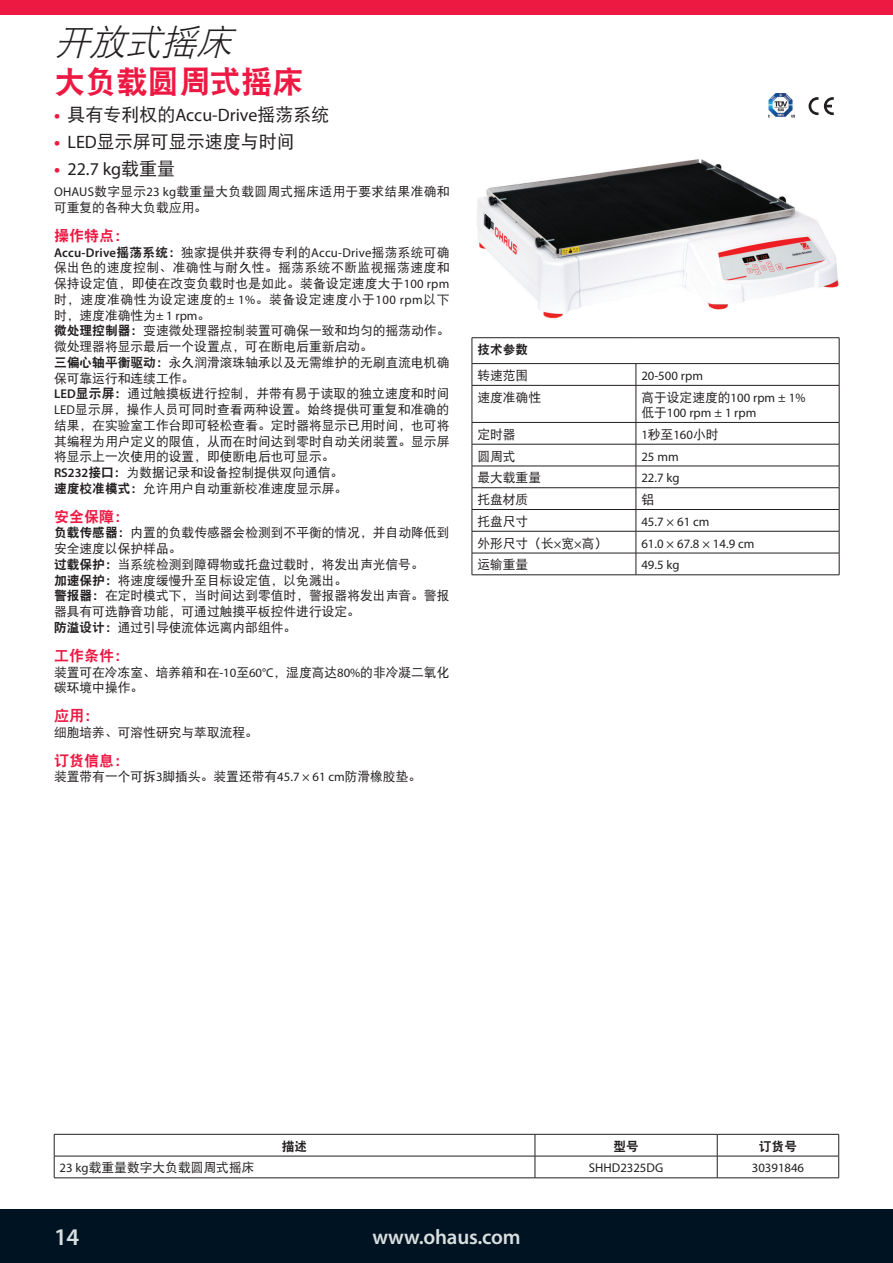
<style>
.page{position:relative;width:893px;height:1263px;background:#fff}
.page>*{position:absolute;margin:0;border:0;box-sizing:border-box;transform-origin:0 0}
.Interior_Product__Ca{font:italic 36px "DFP Hei W3";color:#231f20}
.Interior__Product_Na{font:31.5px "DFP Hei W9";letter-spacing:-.01em;color:#ed1943}
.t1{font:600 24px "Myriad Pro";color:#d9dfdf}
.t2{font:600 21px "Myriad Pro";letter-spacing:-.01em;color:#d9dfdf}
.t3{font:18px "DFP Hei W5";color:#231f20}
.t4{font:18px "Myriad Pro";color:#231f20}
.Semi-Bold_Subhead-Re{font:15px "DFP Hei W9";color:#ed1943}
.Body_Copy{font:12.75px/15.8px "DFP Hei W5";color:#231f20}
.Specs_Left_Column{font:12.75px/15.3px "Myriad Pro";color:#231f20}
.Specs_Left_Column-2{font:12.75px "DFP Hei W5";color:#231f20}
.Body_Copy-2{font:12.75px/15.8px "DFP Hei W5";letter-spacing:.02em;color:#231f20}
.Specs_Centered_Text{font:12.75px "Myriad Pro";color:#231f20}
.Specs_Header_Centere{font:12.75px "DFP Hei W9";color:#231f20}
.Specs_Header{font:12.75px "DFP Hei W9";color:#231f20}
.s1{font-family:"Myriad Pro";font-weight:700;color:#ed1943}
.s2{font-family:"Myriad Pro"}
.s3{font-weight:700;color:#ed1943}
.s4{font-family:"DFP Hei W5"}
.s5{font-family:"Myriad Pro";font-weight:600}
.s6{font-family:"DFP Hei W9"}
</style>
<div class="page">
<div style="left:0;top:0;width:893px;height:15px;background:#ed1943"></div>
<div style="left:0;top:1209px;width:893px;height:54px;background:#001322"></div>
<img style="left:477px;top:97px;width:362px;height:222px">
<hr style="left:472px;top:363px;width:164px;height:1px;background:#231f20">
<hr style="left:636px;top:363px;width:203px;height:1px;background:#231f20">
<svg style="left:636px;top:364px;width:1px;height:21px"></svg>
<hr style="left:472px;top:385px;width:164px;height:1px;background:#231f20">
<hr style="left:636px;top:385px;width:203px;height:1px;background:#231f20">
<hr style="left:636px;top:386px;width:1px;height:36px;background:#231f20">
<hr style="left:472px;top:422px;width:164px;height:1px;background:#231f20">
<hr style="left:636px;top:422px;width:203px;height:1px;background:#231f20">
<hr style="left:472px;top:444px;width:164px;height:1px;background:#231f20">
<hr style="left:636px;top:444px;width:203px;height:1px;background:#231f20">
<hr style="left:472px;top:466px;width:164px;height:1px;background:#231f20">
<hr style="left:636px;top:466px;width:203px;height:1px;background:#231f20">
<hr style="left:472px;top:487px;width:164px;height:1px;background:#231f20">
<hr style="left:636px;top:487px;width:203px;height:1px;background:#231f20">
<hr style="left:472px;top:509px;width:164px;height:1px;background:#231f20">
<hr style="left:636px;top:509px;width:203px;height:1px;background:#231f20">
<hr style="left:472px;top:531px;width:164px;height:1px;background:#231f20">
<hr style="left:636px;top:531px;width:203px;height:1px;background:#231f20">
<hr style="left:472px;top:553px;width:164px;height:1px;background:#231f20">
<hr style="left:636px;top:553px;width:203px;height:1px;background:#231f20">
<svg style="left:636px;top:423px;width:1px;height:151px"></svg>
<hr style="left:472px;top:337px;width:164px;height:1px;background:#231f20">
<hr style="left:636px;top:337px;width:203px;height:1px;background:#231f20">
<svg style="left:472px;top:338px;width:1px;height:47px"></svg>
<svg style="left:839px;top:338px;width:1px;height:47px"></svg>
<hr style="left:472px;top:386px;width:1px;height:36px;background:#231f20">
<hr style="left:839px;top:386px;width:1px;height:36px;background:#231f20">
<svg style="left:472px;top:423px;width:1px;height:151px"></svg>
<svg style="left:839px;top:423px;width:1px;height:152px"></svg>
<hr style="left:472px;top:574px;width:164px;height:1px;background:#231f20">
<hr style="left:636px;top:574px;width:203px;height:1px;background:#231f20">
<svg style="left:54px;top:1134px;width:785px;height:43px"></svg>
<hr style="left:54px;top:1177px;width:481px;height:1px;background:#231f20">
<hr style="left:535px;top:1177px;width:182px;height:1px;background:#231f20">
<hr style="left:717px;top:1177px;width:122px;height:1px;background:#231f20">
<img style="left:769px;top:93px;width:26px;height:24px">
<svg style="left:824px;top:97px;width:10px;height:18px"></svg>
<svg style="left:808px;top:97px;width:10px;height:18px"></svg>
<p class="Interior_Product__Ca" style="left:54px;top:22px;width:190px">开放式摇床</p>
<p class="Interior__Product_Na" style="left:54px;top:64px;width:251px">大负载圆周式摇床</p>
<p class="t3" style="left:54px;top:105px;width:277px"><span class="s1">•</span> 具有专利权的<span class="s2">Accu-Drive</span>摇荡系统</p>
<p class="t3" style="left:54px;top:132px;width:242px"><span class="s1">•</span> <span class="s2">LED</span>显示屏可显示速度与时间</p>
<p class="t4" style="left:54px;top:158px;width:123px"><span class="s3">•</span> 22.7 kg<span class="s4">载重量</span></p>
<p class="Body_Copy-2" style="left:54px;top:184px;width:397px"><span class="s2">OHAUS</span>数字显示<span class="s2">23 kg</span>载重量大负载圆周式摇床适用于要求结果准确和可重复的各种大负载应用。</p>
<p class="Semi-Bold_Subhead-Re" style="left:54px;top:227px;width:76px">操作特点：</p>
<p class="Body_Copy" style="left:54px;top:244px;width:397px;text-align:justify"><span class="s5">Accu-Drive</span><span class="s6">摇荡系统：</span>独家提供并获得专利的<span class="s2">Accu-Drive</span>摇荡系统可确保出色的速度控制、准确性与耐久性。摇荡系统不断监视摇荡速度和保持设定值，即使在改变负载时也是如此。装备设定速度大于<span class="s2">100 rpm</span>时，速度准确性为设定速度的<span class="s2">± 1%</span>。装备设定速度小于<span class="s2">100 rpm</span>以下时，速度准确性为<span class="s2">± 1 rpm</span>。</p>
<p class="Body_Copy" style="left:54px;top:323px;width:397px"><span class="s6">微处理控制器：</span>变速微处理器控制装置可确保一致和均匀的摇荡动作。微处理器将显示最后一个设置点，可在断电后重新启动。</p>
<p class="Body_Copy" style="left:54px;top:354px;width:397px"><span class="s6">三偏心轴平衡驱动：</span>永久润滑滚珠轴承以及无需维护的无刷直流电机确保可靠运行和连续工作。</p>
<p class="Body_Copy" style="left:54px;top:386px;width:397px;text-align:justify"><span class="s5">LED</span><span class="s6">显示屏：</span>通过触摸板进行控制，并带有易于读取的独立速度和时间<span class="s2">LED</span>显示屏，操作人员可同时查看两种设置。始终提供可重复和准确的结果，在实验室工作台即可轻松查看。定时器将显示已用时间，也可将其编程为用户定义的限值，从而在时间达到零时自动关闭装置。显示屏将显示上一次使用的设置，即使断电后也可显示。</p>
<p class="Body_Copy" style="left:54px;top:464px;width:291px"><span class="s5">RS232</span><span class="s6">接口：</span>为数据记录和设备控制提供双向通信。</p>
<p class="Body_Copy" style="left:54px;top:480px;width:295px"><span class="s6">速度校准模式：</span>允许用户自动重新校准速度显示屏。</p>
<p class="Semi-Bold_Subhead-Re" style="left:54px;top:508px;width:76px">安全保障：</p>
<p class="Body_Copy" style="left:54px;top:525px;width:397px"><span class="s6">负载传感器：</span>内置的负载传感器会检测到不平衡的情况，并自动降低到安全速度以保护样品。</p>
<p class="Body_Copy" style="left:54px;top:556px;width:371px"><span class="s6">过载保护：</span>当系统检测到障碍物或托盘过载时，将发出声光信号。</p>
<p class="Body_Copy" style="left:54px;top:572px;width:295px"><span class="s6">加速保护：</span>将速度缓慢升至目标设定值，以免溅出。</p>
<p class="Body_Copy" style="left:54px;top:588px;width:397px"><span class="s6">警报器：</span>在定时模式下，当时间达到零值时，警报器将发出声音。警报器具有可选静音功能，可通过触摸平板控件进行设定。</p>
<p class="Body_Copy" style="left:54px;top:619px;width:244px"><span class="s6">防溢设计：</span>通过引导使流体远离内部组件。</p>
<p class="Semi-Bold_Subhead-Re" style="left:54px;top:647px;width:76px">工作条件：</p>
<p class="Body_Copy" style="left:54px;top:664px;width:397px">装置可在冷冻室、培养箱和在<span class="s2">-10</span>至<span class="s2">60°C</span>，湿度高达<span class="s2">80%</span>的非冷凝二氧化碳环境中操作。</p>
<p class="Semi-Bold_Subhead-Re" style="left:54px;top:707px;width:46px">应用：</p>
<p class="Body_Copy" style="left:54px;top:724px;width:205px">细胞培养、可溶性研究与萃取流程。</p>
<p class="Semi-Bold_Subhead-Re" style="left:54px;top:752px;width:76px">订货信息：</p>
<p class="Body_Copy" style="left:54px;top:769px;width:369px">装置带有一个可拆<span class="s2">3</span>脚插头。装置还带有<span class="s2">45.7 × 61 cm</span>防滑橡胶垫。</p>
<p class="Specs_Header" style="left:477px;top:343px;width:52px">技术参数</p>
<p class="Specs_Left_Column-2" style="left:477px;top:368px;width:52px">转速范围</p>
<p class="Specs_Left_Column" style="left:641px;top:368px;width:63px">20-500 rpm</p>
<p class="Specs_Left_Column-2" style="left:477px;top:390px;width:65px">速度准确性</p>
<p class="Specs_Left_Column" style="left:641px;top:390px;width:166px"><span class="s4">高于设定速度的</span>100 rpm ± 1%<span class="s4">低于</span>100 rpm ± 1 rpm</p>
<p class="Specs_Left_Column-2" style="left:477px;top:427px;width:40px">定时器</p>
<p class="Specs_Left_Column" style="left:641px;top:427px;width:79px">1<span class="s4">秒至</span>160<span class="s4">小时</span></p>
<p class="Specs_Left_Column-2" style="left:477px;top:449px;width:40px">圆周式</p>
<p class="Specs_Left_Column" style="left:641px;top:448px;width:39px">25 mm</p>
<p class="Specs_Left_Column-2" style="left:477px;top:471px;width:65px">最大载重量</p>
<p class="Specs_Left_Column" style="left:641px;top:470px;width:40px">22.7 kg</p>
<p class="Specs_Left_Column-2" style="left:477px;top:493px;width:52px">托盘材质</p>
<p class="Specs_Left_Column-2" style="left:641px;top:493px;width:14px">铝</p>
<p class="Specs_Left_Column-2" style="left:477px;top:514px;width:52px">托盘尺寸</p>
<p class="Specs_Left_Column" style="left:641px;top:514px;width:70px">45.7 × 61 cm</p>
<p class="Specs_Left_Column-2" style="left:477px;top:536px;width:131px">外形尺寸（长<span class="s2">×</span>宽<span class="s2">×</span>高）</p>
<p class="Specs_Left_Column" style="left:641px;top:535px;width:115px">61.0 × 67.8 × 14.9 cm</p>
<p class="Specs_Left_Column-2" style="left:477px;top:558px;width:52px">运输重量</p>
<p class="Specs_Left_Column" style="left:641px;top:557px;width:40px">49.5 kg</p>
<p class="Specs_Header_Centere" style="left:282px;top:1139px;width:27px">描述</p>
<p class="Specs_Header_Centere" style="left:613px;top:1139px;width:27px">型号</p>
<p class="Specs_Header_Centere" style="left:759px;top:1139px;width:40px">订货号</p>
<p class="Specs_Left_Column-2" style="left:60px;top:1161px;width:196px"><span class="s2">23 kg</span>载重量数字大负载圆周式摇床</p>
<p class="Specs_Centered_Text" style="left:589px;top:1160px;width:76px">SHHD2325DG</p>
<p class="Specs_Centered_Text" style="left:752px;top:1160px;width:54px">30391846</p>
<h3 class="t1" style="left:54px;top:1222px;width:27px">14</h3>
<h3 class="t2" style="left:372px;top:1223px;width:150px">www.ohaus.com</h3>
</div>
